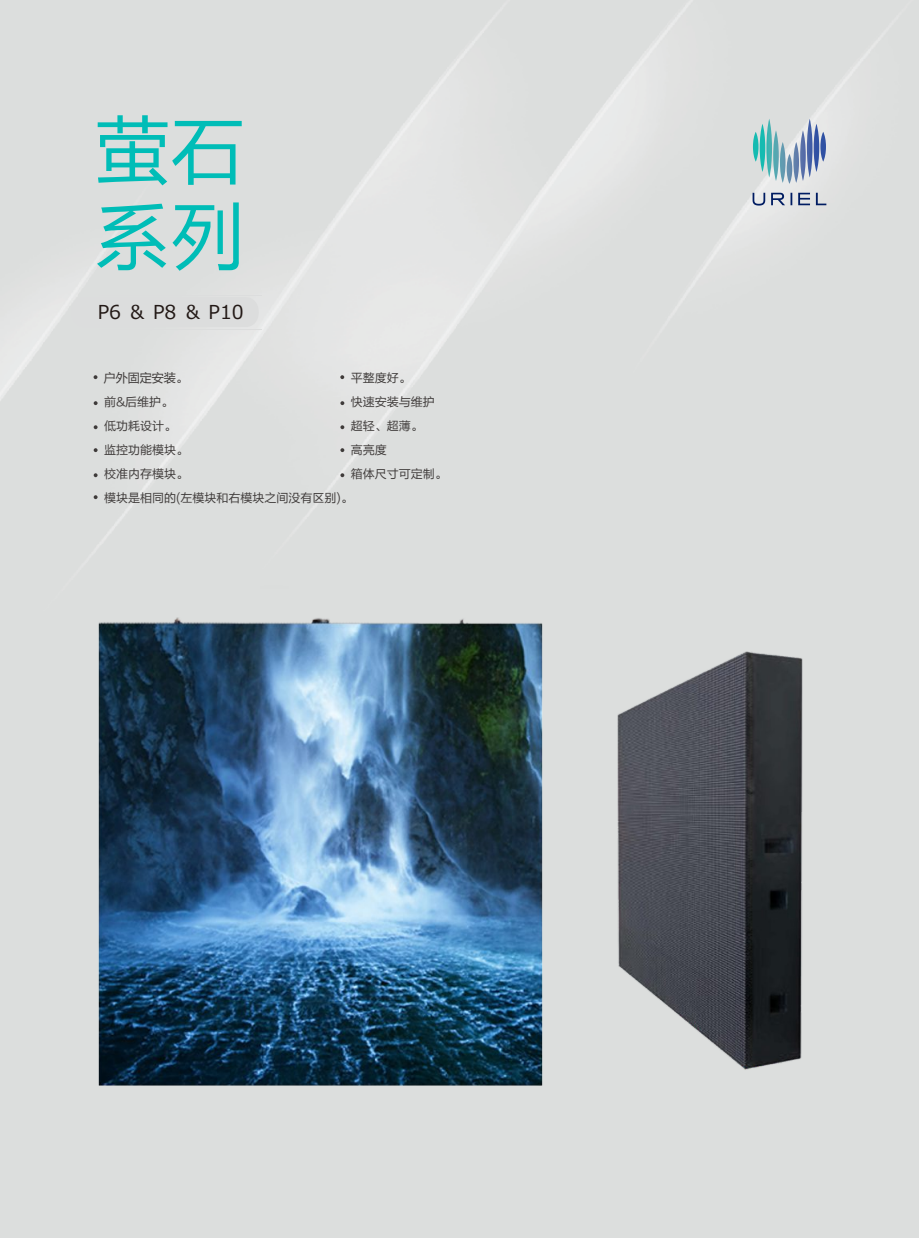
<style>
.page{position:relative;width:919px;height:1238px;background:#fff}
.page>*{position:absolute;margin:0;border:0;box-sizing:border-box;transform-origin:0 0}
.t1{font:75.3px/86.2px "FZLTHJW GB1 0";color:#00bdb7}
.t2{font:19.05px "Meiryo UI";color:#231916}
.t3{font:12px/24px "FZLTHK GBK1 0";color:#3f3b3a}
.t4{font:12px "FZLTH GB1 4";color:#3f3b3a}
</style>
<div class="page">
<img style="left:0;top:0;width:918px;height:1237px">
<svg style="left:752px;top:119px;width:73px;height:65px;background:#a3c0cd"></svg>
<svg style="left:752px;top:193px;width:74px;height:12px"></svg>
<svg style="left:94px;top:401px;width:4px;height:4px"></svg>
<svg style="left:94px;top:425px;width:4px;height:4px"></svg>
<svg style="left:94px;top:448px;width:4px;height:4px"></svg>
<svg style="left:94px;top:473px;width:4px;height:4px"></svg>
<div style="left:71px;top:297px;width:188px;height:30px;background:#dcdddd"></div>
<hr style="left:99px;top:295px;width:163px;height:1px;background:#dcdddd">
<hr style="left:99px;top:328px;width:163px;height:1px;background:#dcdddd">
<svg style="left:94px;top:495px;width:4px;height:4px"></svg>
<img style="left:13px;top:524px;width:221px;height:663px">
<img style="left:234px;top:485px;width:684px;height:752px">
<svg style="left:340px;top:375px;width:4px;height:4px"></svg>
<svg style="left:340px;top:401px;width:4px;height:4px"></svg>
<svg style="left:340px;top:425px;width:4px;height:4px"></svg>
<svg style="left:340px;top:448px;width:4px;height:4px"></svg>
<svg style="left:340px;top:473px;width:4px;height:4px"></svg>
<svg style="left:94px;top:375px;width:3px;height:4px"></svg>
<h1 class="t1" style="left:95px;top:109px;width:152px">萤石系列</h1>
<h2 class="t2" style="left:98px;top:302px;width:147px">P6 ＆ P8 ＆ P10</h2>
<p class="t4" style="left:104px;top:371px;width:85px">户外固定安装。</p>
<p class="t3" style="left:104px;top:390px;width:85px">前&amp;后维护。低功耗设计。监控功能模块。校准内存模块。</p>
<p class="t3" style="left:350px;top:366px;width:98px">平整度好。<br>快速安装与维护超轻、超薄。<br>高亮度<br>箱体尺寸可定制。</p>
<p class="t3" style="left:104px;top:486px;width:250px">模块是相同的(左模块和右模块之间没有区别)。</p>
</div>
